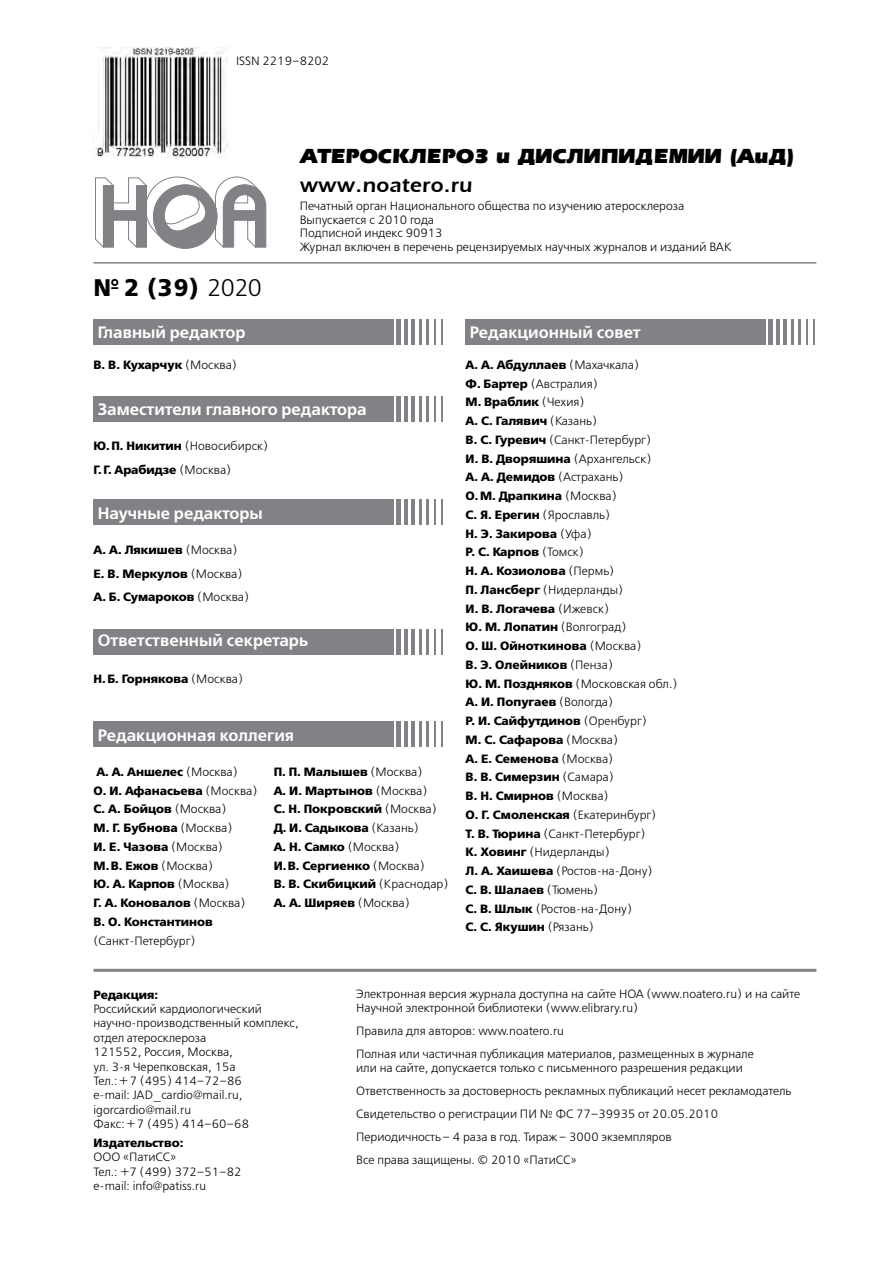
<style>
.page{position:relative;width:893px;height:1263px;background:#fff}
.page>*{position:absolute;margin:0;border:0;box-sizing:border-box;transform-origin:0 0}
.t1{font:24px "Free Set Bold C";color:#000}
.t2{font:900 21px "Everest";letter-spacing:-.01em;color:#000}
.t3{font:600 21px "Everest";letter-spacing:.02em;color:#000}
.t4{font:16.5px "Free Set Demi C";color:#fff}
.t5{font:12px/14.4px "Free Set Light C";color:#000}
.t6{font:12px/18.8px "Free Set Bold C";color:#000}
.s1{font-family:"Free Set Light C"}
.s2{font-family:"Free Set Bold C"}
</style>
<div class="page">
<svg style="left:95px;top:177px;width:171px;height:72px"></svg>
<svg style="left:441px;top:319px;width:1px;height:26px"></svg>
<svg style="left:434px;top:319px;width:1px;height:26px"></svg>
<hr style="left:426px;top:319px;width:2px;height:26px;background:#808285">
<hr style="left:419px;top:319px;width:2px;height:26px;background:#808285">
<hr style="left:411px;top:319px;width:3px;height:26px;background:#808285">
<hr style="left:404px;top:319px;width:3px;height:26px;background:#808285">
<hr style="left:396px;top:319px;width:4px;height:26px;background:#808285">
<hr style="left:389px;top:319px;width:4px;height:26px;background:#808285">
<svg style="left:814px;top:319px;width:1px;height:26px"></svg>
<hr style="left:806px;top:319px;width:2px;height:26px;background:#808285">
<hr style="left:799px;top:319px;width:2px;height:26px;background:#808285">
<hr style="left:791px;top:319px;width:3px;height:26px;background:#808285">
<hr style="left:784px;top:319px;width:3px;height:26px;background:#808285">
<hr style="left:776px;top:319px;width:4px;height:26px;background:#808285">
<hr style="left:769px;top:319px;width:4px;height:26px;background:#808285">
<div style="left:761px;top:319px;width:5px;height:26px;background:#808285"></div>
<div style="left:94px;top:319px;width:295px;height:26px;background:#808285"></div>
<div style="left:466px;top:319px;width:295px;height:26px;background:#808285"></div>
<svg style="left:441px;top:396px;width:1px;height:25px"></svg>
<svg style="left:434px;top:396px;width:1px;height:25px"></svg>
<hr style="left:426px;top:396px;width:2px;height:25px;background:#808285">
<hr style="left:419px;top:396px;width:2px;height:25px;background:#808285">
<hr style="left:411px;top:396px;width:3px;height:25px;background:#808285">
<hr style="left:404px;top:396px;width:3px;height:25px;background:#808285">
<hr style="left:396px;top:396px;width:4px;height:25px;background:#808285">
<hr style="left:389px;top:396px;width:4px;height:25px;background:#808285">
<div style="left:94px;top:396px;width:295px;height:25px;background:#808285"></div>
<svg style="left:441px;top:500px;width:1px;height:25px"></svg>
<svg style="left:434px;top:500px;width:1px;height:25px"></svg>
<hr style="left:426px;top:500px;width:2px;height:25px;background:#808285">
<hr style="left:419px;top:500px;width:2px;height:25px;background:#808285">
<hr style="left:411px;top:500px;width:3px;height:25px;background:#808285">
<hr style="left:404px;top:500px;width:3px;height:25px;background:#808285">
<hr style="left:396px;top:500px;width:4px;height:25px;background:#808285">
<hr style="left:389px;top:500px;width:4px;height:25px;background:#808285">
<div style="left:94px;top:500px;width:295px;height:25px;background:#808285"></div>
<svg style="left:441px;top:629px;width:1px;height:25px"></svg>
<svg style="left:434px;top:629px;width:1px;height:25px"></svg>
<hr style="left:426px;top:629px;width:2px;height:25px;background:#808285">
<hr style="left:419px;top:629px;width:2px;height:25px;background:#808285">
<hr style="left:411px;top:629px;width:3px;height:25px;background:#808285">
<hr style="left:404px;top:629px;width:3px;height:25px;background:#808285">
<hr style="left:396px;top:629px;width:4px;height:25px;background:#808285">
<hr style="left:389px;top:629px;width:4px;height:25px;background:#808285">
<div style="left:94px;top:629px;width:295px;height:25px;background:#808285"></div>
<svg style="left:441px;top:722px;width:1px;height:25px"></svg>
<svg style="left:434px;top:722px;width:1px;height:25px"></svg>
<hr style="left:426px;top:722px;width:2px;height:25px;background:#808285">
<hr style="left:419px;top:722px;width:2px;height:25px;background:#808285">
<hr style="left:411px;top:722px;width:3px;height:25px;background:#808285">
<hr style="left:404px;top:722px;width:3px;height:25px;background:#808285">
<hr style="left:396px;top:722px;width:4px;height:25px;background:#808285">
<hr style="left:389px;top:722px;width:4px;height:25px;background:#808285">
<div style="left:94px;top:722px;width:295px;height:25px;background:#808285"></div>
<hr style="left:94px;top:262px;width:722px;height:2px;background:#808285">
<hr style="left:94px;top:969px;width:722px;height:3px;background:#808285">
<img style="left:95px;top:47px;width:133px;height:110px">
<p class="t5" style="left:236px;top:54px;width:95px">ISSN 2219–8202</p>
<h1 class="t1" style="left:94px;top:274px;width:170px">№ 2 (39) <span class="s1">2020</span></h1>
<h3 class="t4" style="left:98px;top:323px;width:149px">Главный редактор</h3>
<h2 class="t2" style="left:300px;top:145px;width:496px">АТЕРОСКЛЕРОЗ и ДИСЛИПИДЕМИИ (АиД)</h2>
<p class="t5" style="left:300px;top:200px;width:433px;line-height:13.5px">Печатный орган Национального общества по изучению атеросклероза Выпускается с 2010 года<br>Подписной индекс 90913<br>Журнал включен в перечень рецензируемых научных журналов и изданий ВАК</p>
<h2 class="t3" style="left:300px;top:173px;width:174px">www.noatero.ru</h2>
<h3 class="t4" style="left:470px;top:323px;width:172px">Редакционный совет</h3>
<p class="t6" style="left:94px;top:355px;width:145px">В. В. Кухарчук <span class="s1">(Москва)</span></p>
<h3 class="t4" style="left:98px;top:400px;width:270px">Заместители главного редактора</h3>
<p class="t5" style="left:94px;top:439px;width:176px"><span class="s2">Ю. П. Никитин</span> (Новосибирск)</p>
<p class="t6" style="left:94px;top:460px;width:139px">Г. Г. Арабидзе <span class="s1">(Москва)</span></p>
<h3 class="t4" style="left:98px;top:504px;width:167px">Научные редакторы</h3>
<p class="t6" style="left:94px;top:538px;width:157px;line-height:23.5px">А. А. Лякишев <span class="s1">(Москва)<br></span>Е. В. Меркулов <span class="s1">(Москва)<br></span>А. Б. Сумароков <span class="s1">(Москва)</span></p>
<h3 class="t4" style="left:98px;top:631px;width:212px">Ответственный секретарь</h3>
<p class="t6" style="left:94px;top:670px;width:151px">Н. Б. Горнякова <span class="s1">(Москва)</span></p>
<h3 class="t4" style="left:98px;top:725px;width:198px">Редакционная коллегия</h3>
<p class="t6" style="left:94px;top:762px;width:165px">А. А. Аншелес <span class="s1">(Москва)<br></span>О. И. Афанасьева <span class="s1">(Москва)<br></span>С. А. Бойцов <span class="s1">(Москва)<br></span>М. Г. Бубнова <span class="s1">(Москва)<br></span>И. Е. Чазова <span class="s1">(Москва)<br></span>М. В. Ежов <span class="s1">(Москва)<br></span>Ю. А. Карпов <span class="s1">(Москва)<br></span>Г. А. Коновалов <span class="s1">(Москва)<br></span>В. О. Константинов</p>
<p class="t5" style="left:94px;top:934px;width:104px">(Санкт-Петербург)</p>
<p class="t6" style="left:274px;top:762px;width:176px">П. П. Малышев <span class="s1">(Москва)<br></span>А. И. Мартынов <span class="s1">(Москва)<br></span>С. Н. Покровский <span class="s1">(Москва)<br></span>Д. И. Садыкова <span class="s1">(Казань)<br></span>А. Н. Самко <span class="s1">(Москва)<br></span>И. В. Сергиенко <span class="s1">(Москва)<br></span>В. В. Скибицкий <span class="s1">(Краснодар)<br></span>А. А. Ширяев <span class="s1">(Москва)</span></p>
<p class="t6" style="left:466px;top:355px;width:175px">А. А. Абдуллаев <span class="s1">(Махачкала)</span></p>
<p class="t5" style="left:466px;top:377px;width:134px"><span class="s2">Ф. Бартер</span> (Австралия)</p>
<p class="t6" style="left:466px;top:393px;width:133px">М. Враблик <span class="s1">(Чехия)<br></span>А. С. Галявич <span class="s1">(Казань)</span></p>
<p class="t5" style="left:466px;top:433px;width:187px"><span class="s2">В. С. Гуревич</span> (Санкт-Петербург)</p>
<p class="t6" style="left:466px;top:449px;width:187px">И. В. Дворяшина <span class="s1">(Архангельск)<br></span>А. А. Демидов <span class="s1">(Астрахань)<br></span>О. М. Драпкина <span class="s1">(Москва)</span></p>
<p class="t5" style="left:466px;top:508px;width:146px"><span class="s2">С. Я. Ерегин</span> (Ярославль)</p>
<p class="t6" style="left:466px;top:524px;width:150px">Н. Э. Закирова <span class="s1">(Уфа)<br></span>Р. С. Карпов <span class="s1">(Томск)<br></span>Н. А. Козиолова <span class="s1">(Пермь)</span></p>
<p class="t5" style="left:466px;top:583px;width:159px"><span class="s2">П. Лансберг</span> (Нидерланды)</p>
<p class="t6" style="left:466px;top:599px;width:177px">И. В. Логачева <span class="s1">(Ижевск)<br></span>Ю. М. Лопатин <span class="s1">(Волгоград)<br></span>О. Ш. Ойноткинова <span class="s1">(Москва)<br></span>В. Э. Олейников <span class="s1">(Пенза)</span></p>
<p class="t5" style="left:466px;top:677px;width:213px"><span class="s2">Ю. М. Поздняков</span> (Московская обл.)</p>
<p class="t6" style="left:466px;top:693px;width:192px">А. И. Попугаев <span class="s1">(Вологда)<br></span>Р. И. Сайфутдинов <span class="s1">(Оренбург)<br></span>М. С. Сафарова <span class="s1">(Москва)<br></span>А. Е. Семенова <span class="s1">(Москва)<br></span>В. В. Симерзин <span class="s1">(Самара)<br></span>В. Н. Смирнов <span class="s1">(Москва)<br></span>О. Г. Смоленская <span class="s1">(Екатеринбург)</span></p>
<p class="t5" style="left:466px;top:825px;width:189px;line-height:18.8px"><span class="s2">Т. В. Тюрина</span> (Санкт-Петербург)<br><span class="s2">К. Ховинг</span> (Нидерланды)<br><span class="s2">Л. А. Хаишева</span> (Ростов-на-Дону)</p>
<p class="t6" style="left:466px;top:880px;width:134px">С. В. Шалаев <span class="s1">(Тюмень)</span></p>
<p class="t5" style="left:466px;top:902px;width:168px"><span class="s2">С. В. Шлык</span> (Ростов-на-Дону)</p>
<p class="t6" style="left:466px;top:918px;width:130px">С. С. Якушин <span class="s1">(Рязань)</span></p>
<p class="t6" style="left:94px;top:985px;width:66px">Редакция:</p>
<p class="t5" style="left:94px;top:1002px;width:207px">Российский кардиологический научно-производственный комплекс, отдел атеросклероза<br>121552, Россия, Москва,<br>ул. 3-я Черепковская, 15а<br>Тел.:+7 (495) 414–72–86<br>e-mail: JAD_cardio@mail.ru, igorcardio@mail.ru<br>Факс:+7 (495) 414–60–68</p>
<p class="t6" style="left:94px;top:1133px;width:91px">Издательство:</p>
<p class="t5" style="left:94px;top:1150px;width:150px">ООО «ПатиСС»<br>Тел.: +7 (499) 372–51–82 e-mail: info@patiss.ru</p>
<p class="t5" style="left:356px;top:987px;width:445px">Электронная версия журнала доступна на сайте НОА (www.noatero.ru) и на сайте<br>Научной электронной библиотеки (www.elibrary.ru)</p>
<p class="t5" style="left:356px;top:1020px;width:399px;line-height:23px">Правила для авторов: www.noatero.ru<br>Полная или частичная публикация материалов, размещенных в журнале</p>
<p class="t5" style="left:356px;top:1057px;width:437px;line-height:23px">или на сайте, допускается только с письменного разрешения редакции Ответственность за достоверность рекламных публикаций несет рекламодатель Свидетельство о регистрации ПИ № ФС 77–39935 от 20.05.2010<br>Периодичность– 4 раза в год. Тираж– 3000 экземпляров<br>Все права защищены. © 2010 «ПатиСС»</p>
</div>
